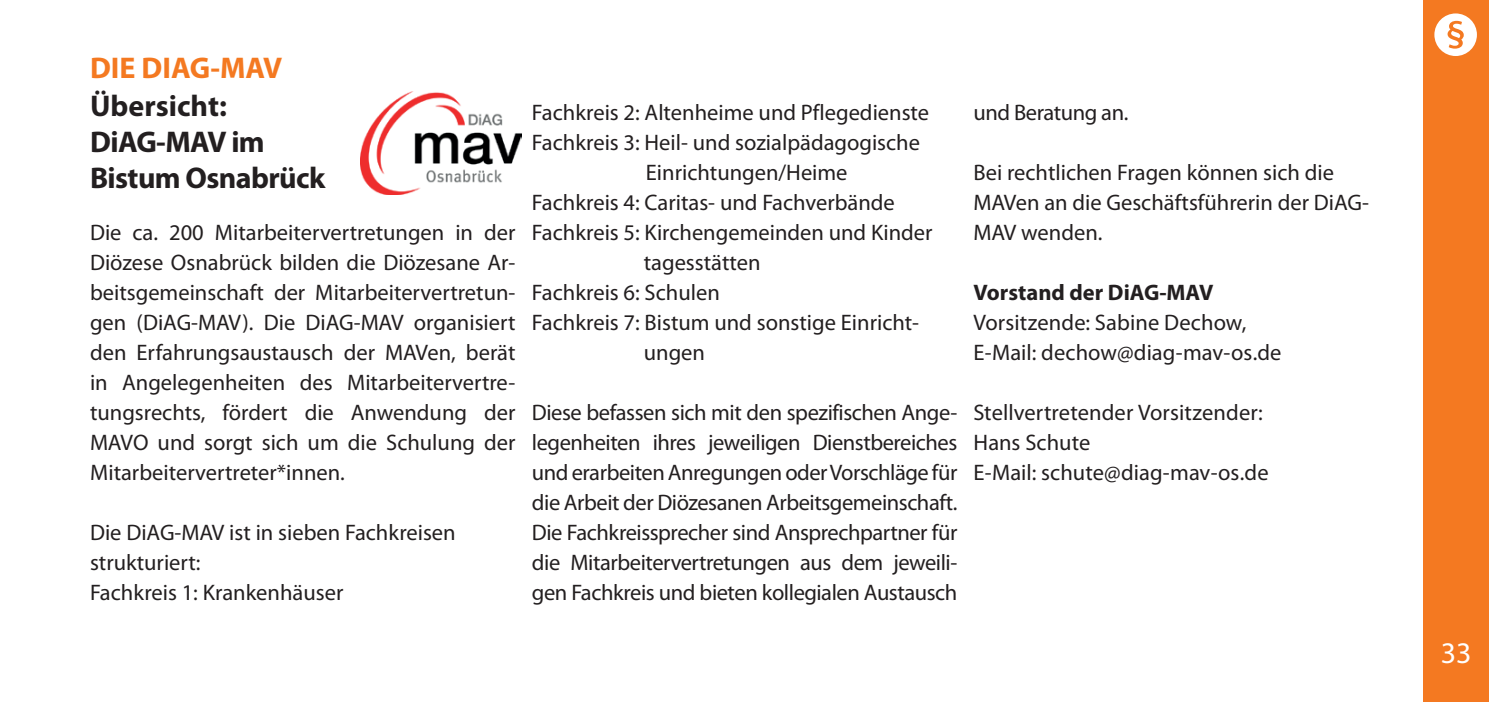
<style>
.page{position:relative;width:1489px;height:702px;background:#fff}
.page>*{position:absolute;margin:0;border:0;box-sizing:border-box;transform-origin:0 0}
.t1{font:700 30px/36px "Myriad Pro";letter-spacing:-.02em;color:#231f20}
.t2{font:700 30px "Myriad Pro";color:#f47921}
.t3{font:30px "Myriad Pro";color:#fff}
.t4{font:22.5px/30px "Myriad Pro";color:#231f20}
.t5{font:700 22.5px "Myriad Pro";color:#231f20}
.t6{font:22.5px "Myriad Pro";letter-spacing:-.02em;color:#231f20}
</style>
<div class="page">
<div style="left:1423px;top:0;width:65px;height:702px;background:#f47921"></div>
<svg style="left:1434px;top:13px;width:42px;height:43px"></svg>
<img style="left:360px;top:92px;width:161px;height:102px">
<h1 class="t2" style="left:90px;top:48px;width:194px">DIE DIAG-MAV</h1>
<h1 class="t1" style="left:90px;top:87px;width:237px">Übersicht:<br>DiAG-MAV im<br>Bistum Osnabrück</h1>
<p class="t4" style="left:90px;top:217px;width:427px;text-align:justify">Die ca. 200 Mitarbeitervertretungen in der Diözese Osnabrück bilden die Diözesane Ar&shy;beitsgemeinschaft der Mitarbeitervertretun&shy;gen (DiAG-MAV). Die DiAG-MAV organisiert den Erfahrungsaustausch der MAVen, berät in Angelegenheiten des Mitarbeitervertre&shy;tungsrechts, fördert die Anwendung der MAVO und sorgt sich um die Schulung der Mitarbeitervertreter*innen.</p>
<p class="t4" style="left:90px;top:517px;width:367px">Die DiAG-MAV ist in sieben Fachkreisen strukturiert:<br>Fachkreis 1: Krankenhäuser</p>
<p class="t4" style="left:532px;top:97px;width:399px">Fachkreis 2: Altenheime und Pflegedienste</p>
<p class="t4" style="left:532px;top:127px;width:389px">Fachkreis 3: Heil- und sozialpädagogische</p>
<p class="t4" style="left:646px;top:157px;width:203px">Einrichtungen/Heime</p>
<p class="t4" style="left:532px;top:187px;width:364px">Fachkreis 4: Caritas- und Fachverbände</p>
<p class="t4" style="left:532px;top:217px;width:402px">Fachkreis 5: Kirchengemeinden und Kinder</p>
<p class="t4" style="left:643px;top:247px;width:118px">tagesstätten</p>
<p class="t4" style="left:532px;top:277px;width:189px">Fachkreis 6: Schulen</p>
<p class="t4" style="left:532px;top:307px;width:388px">Fachkreis 7: Bistum und sonstige Einricht-</p>
<p class="t4" style="left:643px;top:337px;width:63px">ungen</p>
<p class="t4" style="left:532px;top:397px;width:427px;text-align:justify">Diese befassen sich mit den spezifischen Ange&shy;legenheiten ihres jeweiligen Dienstbereiches und erarbeiten Anregungen oder Vorschläge für die Arbeit der Diözesanen Arbeitsgemeinschaft.<br>Die Fachkreissprecher sind Ansprechpartner für die Mitarbeitervertretungen aus dem jeweili&shy;gen Fachkreis und bieten kollegialen Austausch</p>
<p class="t6" style="left:973px;top:98px;width:156px">und Beratung an.</p>
<p class="t4" style="left:973px;top:157px;width:397px">Bei rechtlichen Fragen können sich die<br>MAVen an die Geschäftsführerin der DiAG-<br>MAV wenden.</p>
<p class="t5" style="left:973px;top:278px;width:241px">Vorstand der DiAG-MAV</p>
<p class="t4" style="left:973px;top:307px;width:309px">Vorsitzende: Sabine Dechow,<br>E-Mail: dechow@diag-mav-os.de</p>
<p class="t4" style="left:973px;top:397px;width:296px">Stellvertretender Vorsitzender:<br>Hans Schute<br>E-Mail: schute@diag-mav-os.de</p>
<h1 class="t3" style="left:1440px;top:634px;width:32px">33</h1>
</div>
